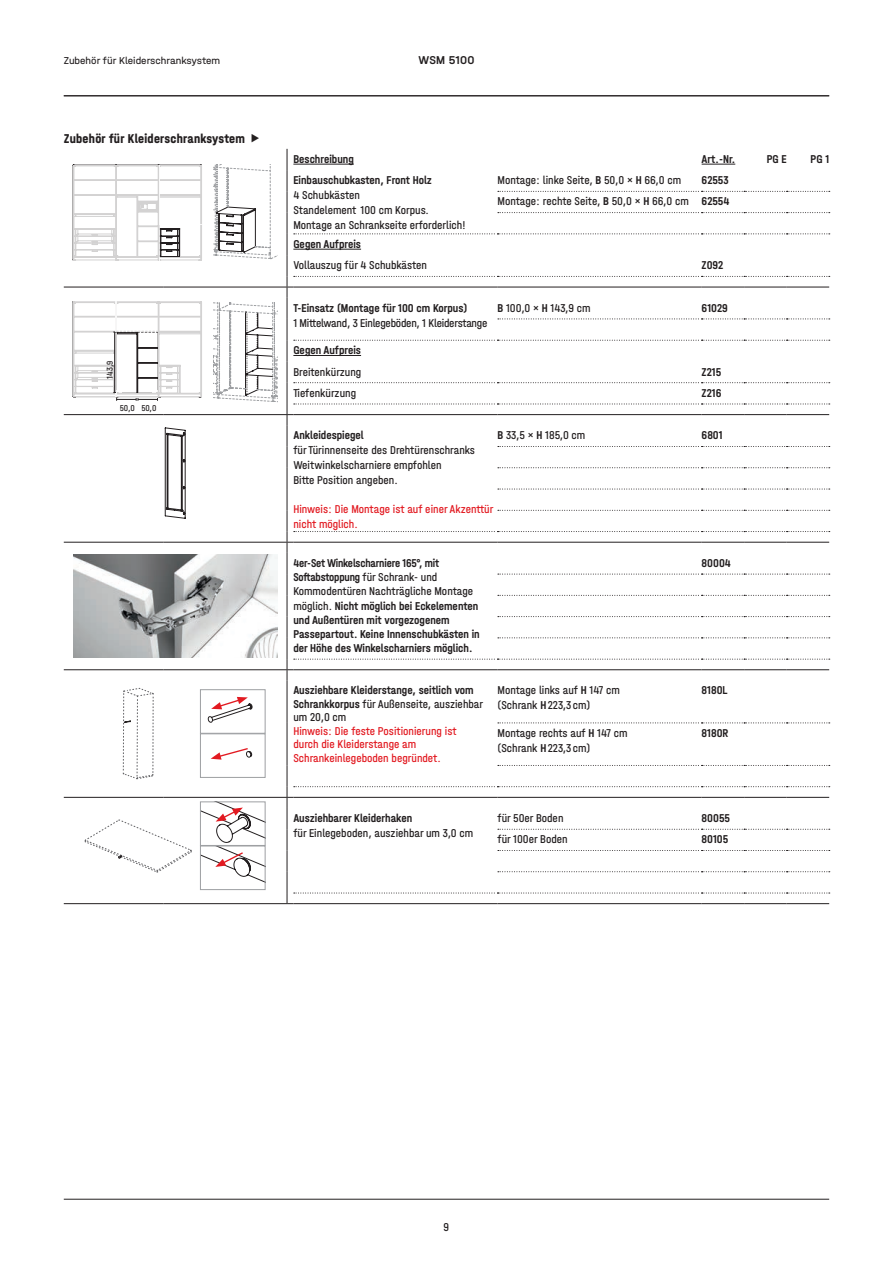
<style>
.page{position:relative;width:893px;height:1263px;background:#fff}
.page>*{position:absolute;margin:0;border:0;box-sizing:border-box;transform-origin:0 0}
.t1{font:700 13.5px "Halvar Eng";letter-spacing:.02em;color:#231f20}
.t2{font:500 12px/14.2px "Halvar Eng";color:#231f20}
.t3{font:12px/15px "Halvar Eng";color:#231f20}
.t4{font:12px/13.5px "Halvar Eng";color:#e21a21}
.t5{font:12px "Halvar Eng";letter-spacing:-.02em;color:#231f20}
.t6{font:500 12px "Halvar Mittel";letter-spacing:.02em;color:#231f20}
.t7{font:10.5px "Halvar Mittel";color:#231f20}
.t8{font:9px "Halvar Eng";color:#231f20}
.s1{font-weight:500}
.s2{font-weight:400}
</style>
<div class="page">
<hr style="left:64px;top:1199px;width:765px;height:1px;background:#231f20">
<hr style="left:64px;top:95px;width:765px;height:1px;background:#231f20">
<hr style="left:64px;top:903px;width:100px;height:1px;background:#231f20">
<hr style="left:164px;top:903px;width:123px;height:1px;background:#231f20">
<svg style="left:498px;top:722px;width:332px;height:1px"></svg>
<hr style="left:287px;top:680px;width:1px;height:43px;background:#231f20">
<hr style="left:287px;top:723px;width:1px;height:42px;background:#231f20">
<hr style="left:64px;top:287px;width:100px;height:1px;background:#231f20">
<hr style="left:164px;top:287px;width:123px;height:1px;background:#231f20">
<hr style="left:64px;top:414px;width:100px;height:1px;background:#231f20">
<hr style="left:164px;top:414px;width:123px;height:1px;background:#231f20">
<hr style="left:64px;top:542px;width:100px;height:1px;background:#231f20">
<hr style="left:164px;top:542px;width:123px;height:1px;background:#231f20">
<hr style="left:64px;top:669px;width:100px;height:1px;background:#231f20">
<hr style="left:164px;top:669px;width:123px;height:1px;background:#231f20">
<svg style="left:287px;top:149px;width:543px;height:531px"></svg>
<hr style="left:293px;top:669px;width:204px;height:1px;background:#231f20">
<hr style="left:497px;top:669px;width:205px;height:1px;background:#231f20">
<hr style="left:702px;top:669px;width:42px;height:1px;background:#231f20">
<hr style="left:744px;top:669px;width:43px;height:1px;background:#231f20">
<hr style="left:787px;top:669px;width:42px;height:1px;background:#231f20">
<hr style="left:64px;top:797px;width:100px;height:1px;background:#231f20">
<hr style="left:164px;top:797px;width:123px;height:1px;background:#231f20">
<svg style="left:287px;top:765px;width:543px;height:139px"></svg>
<hr style="left:293px;top:903px;width:204px;height:1px;background:#231f20">
<svg style="left:73px;top:164px;width:129px;height:97px"></svg>
<svg style="left:73px;top:165px;width:86px;height:95px"></svg>
<div style="left:159px;top:165px;width:43px;height:59px;background:#fff"></div>
<hr style="left:159px;top:257px;width:43px;height:3px;background:#fff">
<div style="left:180px;top:224px;width:22px;height:33px;background:#fff"></div>
<svg style="left:213px;top:165px;width:65px;height:94px"></svg>
<hr style="left:293px;top:164px;width:61px;height:1px;background:#231f20">
<hr style="left:702px;top:164px;width:33px;height:1px;background:#231f20">
<hr style="left:293px;top:249px;width:68px;height:1px;background:#231f20">
<svg style="left:73px;top:301px;width:129px;height:100px"></svg>
<svg style="left:158px;top:302px;width:44px;height:95px"></svg>
<svg style="left:214px;top:303px;width:64px;height:100px"></svg>
<hr style="left:293px;top:355px;width:68px;height:1px;background:#231f20">
<svg style="left:165px;top:427px;width:21px;height:92px"></svg>
<img style="left:73px;top:555px;width:204px;height:102px">
<svg style="left:123px;top:688px;width:31px;height:91px"></svg>
<div style="left:200px;top:689px;width:65px;height:44px;border:1px solid #9d9fa2"></div>
<div style="left:200px;top:733px;width:65px;height:45px;border:1px solid #9d9fa2"></div>
<svg style="left:200px;top:690px;width:65px;height:87px"></svg>
<div style="left:200px;top:801px;width:65px;height:45px;border:1px solid #9d9fa2"></div>
<div style="left:200px;top:846px;width:65px;height:44px;border:1px solid #9d9fa2"></div>
<svg style="left:200px;top:802px;width:65px;height:87px"></svg>
<svg style="left:84px;top:819px;width:108px;height:53px"></svg>
<p class="t7" style="left:64px;top:54px;width:158px">Zubehör für Kleiderschranksystem</p>
<p class="t6" style="left:418px;top:53px;width:58px">WSM 5100</p>
<p class="t1" style="left:64px;top:130px;width:183px">Zubehör für Kleiderschranksystem</p>
<p class="t8" style="left:104px;top:379px;width:19px;rotate:-90deg">143,9</p>
<p class="t8" style="left:120px;top:402px;width:38px">50,0 50,0</p>
<p class="t2" style="left:293px;top:151px;width:62px">Beschreibung</p>
<p class="t2" style="left:702px;top:151px;width:35px">Art.-Nr.</p>
<p class="t2" style="left:767px;top:151px;width:21px">PG E</p>
<p class="t2" style="left:811px;top:151px;width:20px">PG 1</p>
<p class="t2" style="left:293px;top:173px;width:140px">Einbauschubkasten, Front Holz</p>
<p class="t3" style="left:293px;top:187px;width:174px">4 Schubkästen<br>Standelement 100 cm Korpus.<br>Montage an Schrankseite erforderlich!</p>
<p class="t3" style="left:497px;top:172px;width:185px">Montage: linke Seite, <span class="s1">B</span> 50,0 × <span class="s1">H</span> 66,0 cm</p>
<p class="t3" style="left:497px;top:169px;width:233px;line-height:21.3px;text-align:right"><span class="s1">62553<br></span>Montage: rechte Seite, <span class="s1">B</span> 50,0 × <span class="s1">H</span> 66,0 cm <span class="s1">62554</span></p>
<p class="t2" style="left:293px;top:237px;width:69px">Gegen Aufpreis</p>
<p class="t3" style="left:293px;top:257px;width:135px">Vollauszug für 4 Schubkästen</p>
<p class="t2" style="left:702px;top:258px;width:23px">Z092</p>
<p class="t2" style="left:293px;top:300px;width:175px">T-Einsatz (Montage für 100 cm Korpus)</p>
<p class="t5" style="left:293px;top:316px;width:196px">1 Mittelwand, 3 Einlegeböden, 1 Kleiderstange</p>
<p class="t3" style="left:497px;top:300px;width:95px"><span class="s1">B</span> 100,0 × <span class="s1">H</span> 143,9 cm</p>
<p class="t2" style="left:702px;top:300px;width:28px">61029</p>
<p class="t2" style="left:293px;top:343px;width:69px">Gegen Aufpreis</p>
<p class="t3" style="left:293px;top:364px;width:69px">Breitenkürzung</p>
<p class="t2" style="left:702px;top:364px;width:21px">Z215</p>
<p class="t3" style="left:293px;top:385px;width:64px">Tiefenkürzung</p>
<p class="t2" style="left:702px;top:385px;width:21px">Z216</p>
<p class="t2" style="left:293px;top:428px;width:72px">Ankleidespiegel</p>
<p class="t3" style="left:293px;top:443px;width:183px">für Türinnenseite des Drehtürenschranks<br>Weitwinkelscharniere empfohlen<br>Bitte Position angeben.</p>
<p class="t4" style="left:293px;top:501px;width:202px;line-height:15px">Hinweis: Die Montage ist auf einer Akzenttür nicht möglich.</p>
<p class="t3" style="left:497px;top:428px;width:89px"><span class="s1">B</span> 33,5 × <span class="s1">H</span> 185,0 cm</p>
<p class="t2" style="left:702px;top:428px;width:23px">6801</p>
<p class="t2" style="left:293px;top:555px;width:188px">4er-Set Winkelscharniere 165°, mit Softabstoppung <span class="s2">für Schrank- und Kommodentüren Nachträgliche Montage möglich.</span> Nicht möglich bei Eckelementen und Außentüren mit vorgezogenem Passepartout. Keine Innenschubkästen in der Höhe des Winkelscharniers möglich.</p>
<p class="t2" style="left:702px;top:555px;width:31px">80004</p>
<p class="t2" style="left:293px;top:683px;width:191px;line-height:13.5px">Ausziehbare Kleiderstange, seitlich vom<br>Schrankkorpus <span class="s2">für Außenseite, ausziehbar um 20,0 cm</span></p>
<p class="t4" style="left:293px;top:724px;width:165px">Hinweis: Die feste Positionierung ist durch die Kleiderstange am<br>Schrankeinlegeboden begründet.</p>
<p class="t3" style="left:497px;top:683px;width:124px">Montage links auf <span class="s1">H</span> 147 cm (Schrank <span class="s1">H</span> 223,3 cm)</p>
<p class="t2" style="left:702px;top:683px;width:27px">8180L</p>
<p class="t3" style="left:497px;top:725px;width:132px">Montage rechts auf <span class="s1">H</span> 147 cm (Schrank <span class="s1">H</span> 223,3 cm)</p>
<p class="t2" style="left:702px;top:726px;width:28px">8180R</p>
<p class="t2" style="left:293px;top:811px;width:120px">Ausziehbarer Kleiderhaken</p>
<p class="t3" style="left:293px;top:825px;width:181px">für Einlegeboden, ausziehbar um 3,0 cm</p>
<p class="t3" style="left:497px;top:810px;width:67px">für 50er Boden</p>
<p class="t2" style="left:702px;top:811px;width:30px">80055</p>
<p class="t3" style="left:497px;top:831px;width:72px">für 100er Boden</p>
<p class="t2" style="left:702px;top:832px;width:28px">80105</p>
<p class="t3" style="left:444px;top:1219px;width:7px">9</p>
</div>
